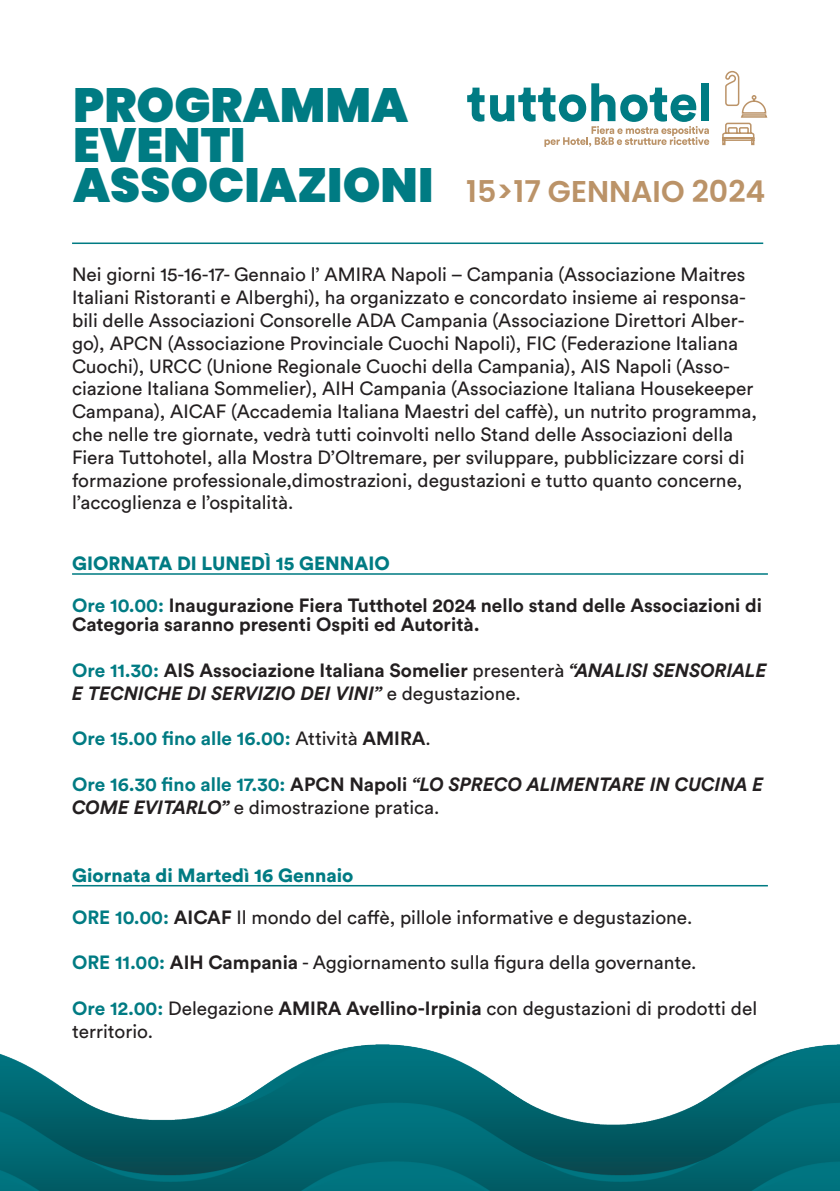
<style>
.page{position:relative;width:840px;height:1191px;background:#fff}
.page>*{position:absolute;margin:0;border:0;box-sizing:border-box;transform-origin:0 0}
.t1{font:900 48px "Poppins";color:#007b83}
.t2{font:600 30px "Poppins";color:#bb9368}
.t3{font:19px/22.8px "Circular Std";color:#231f20}
.t4{font:italic 700 19px/22.8px "Circular Std";color:#231f20}
.t5{font:700 19px/19px "Circular Std";color:#231f20}
.t6{font:900 19px "Circular Std";color:#007b83}
.t7{font:700 19px "Circular Std";color:#007b83}
.s1{font-weight:900;font-size:48px;color:#007b83}
.s2{color:#007b83}
.s3{font-style:normal;color:#007b83}
.s4{font-style:normal}
.s5{font-weight:400;font-style:normal}
.s6{font-weight:400;color:#231f20}
.s7{color:#231f20}
.s8{font-weight:700;color:#007b83}
.s9{font-weight:700}
</style>
<div class="page">
<img style="left:0;top:1044px;width:839px;height:147px">
<hr style="left:72px;top:242px;width:690px;height:2px;background:#007b83">
<hr style="left:72px;top:573px;width:695px;height:2px;background:#007b83">
<hr style="left:72px;top:885px;width:695px;height:1px;background:#007b83">
<svg style="left:467px;top:88px;width:17px;height:34px"></svg>
<svg style="left:490px;top:83px;width:218px;height:64px"></svg>
<svg style="left:722px;top:70px;width:45px;height:76px"></svg>
<p class="t1" style="left:73px;top:78px;width:336px">PROGRAMMA</p>
<p class="t1" style="left:73px;top:118px;width:174px">EVENTI</p>
<p class="t2" style="left:73px;top:175px;width:693px"><span class="s1">ASSOCIAZIONI</span> 15&gt;17 GENNAIO 2024</p>
<p class="t3" style="left:72px;top:263px;width:686px">Nei giorni 15-16-17- Gennaio l’ AMIRA Napoli – Campania (Associazione Maitres Italiani Ristoranti e Alberghi), ha organizzato e concordato insieme ai responsa&shy;bili delle Associazioni Consorelle ADA Campania (Associazione Direttori Alber&shy;go), APCN (Associazione Provinciale Cuochi Napoli), FIC (Federazione Italiana Cuochi), URCC (Unione Regionale Cuochi della Campania), AIS Napoli (Asso&shy;ciazione Italiana Sommelier), AIH Campania (Associazione Italiana Housekeeper Campana), AICAF (Accademia Italiana Maestri del caffè), un nutrito programma, che nelle tre giornate, vedrà tutti coinvolti nello Stand delle Associazioni della Fiera Tuttohotel, alla Mostra D’Oltremare, per sviluppare, pubblicizzare corsi di formazione professionale,dimostrazioni, degustazioni e tutto quanto concerne, l’accoglienza e l’ospitalità.</p>
<p class="t6" style="left:72px;top:551px;width:319px">GIORNATA DI LUNEDÌ 15 GENNAIO</p>
<p class="t5" style="left:72px;top:595px;width:691px"><span class="s2">Ore 10.00:</span> Inaugurazione Fiera Tutthotel 2024 nello stand delle Associazioni di<br>Categoria saranno presenti Ospiti ed Autorità.</p>
<p class="t4" style="left:72px;top:658px;width:695px"><span class="s3">Ore 11.30:</span> <span class="s4">AIS Associazione Italiana Somelier</span> <span class="s5">presenterà</span> “ANALISI SENSORIALE<br>E TECNICHE DI SERVIZIO DEI VINI” <span class="s5">e degustazione.</span></p>
<p class="t7" style="left:72px;top:726px;width:360px">Ore 15.00 fino alle 16.00: <span class="s6">Attività</span> <span class="s7">AMIRA</span><span class="s6">.</span></p>
<p class="t4" style="left:72px;top:772px;width:692px"><span class="s3">Ore 16.30 fino alle 17.30:</span> <span class="s4">APCN Napoli</span> “LO SPRECO ALIMENTARE IN CUCINA E<br>COME EVITARLO” <span class="s5">e dimostrazione pratica.</span></p>
<p class="t6" style="left:72px;top:862px;width:282px">Giornata di Martedì 16 Gennaio</p>
<p class="t3" style="left:72px;top:905px;width:621px"><span class="s8">ORE 10.00:</span> <span class="s9">AICAF</span> Il mondo del caffè, pillole informative e degustazione.</p>
<p class="t3" style="left:72px;top:951px;width:625px"><span class="s8">ORE 11.00:</span> <span class="s9">AIH Campania</span> - Aggiornamento sulla figura della governante.</p>
<p class="t3" style="left:72px;top:996px;width:686px"><span class="s8">Ore 12.00:</span> Delegazione <span class="s9">AMIRA Avellino-Irpinia</span> con degustazioni di prodotti del territorio.</p>
</div>
